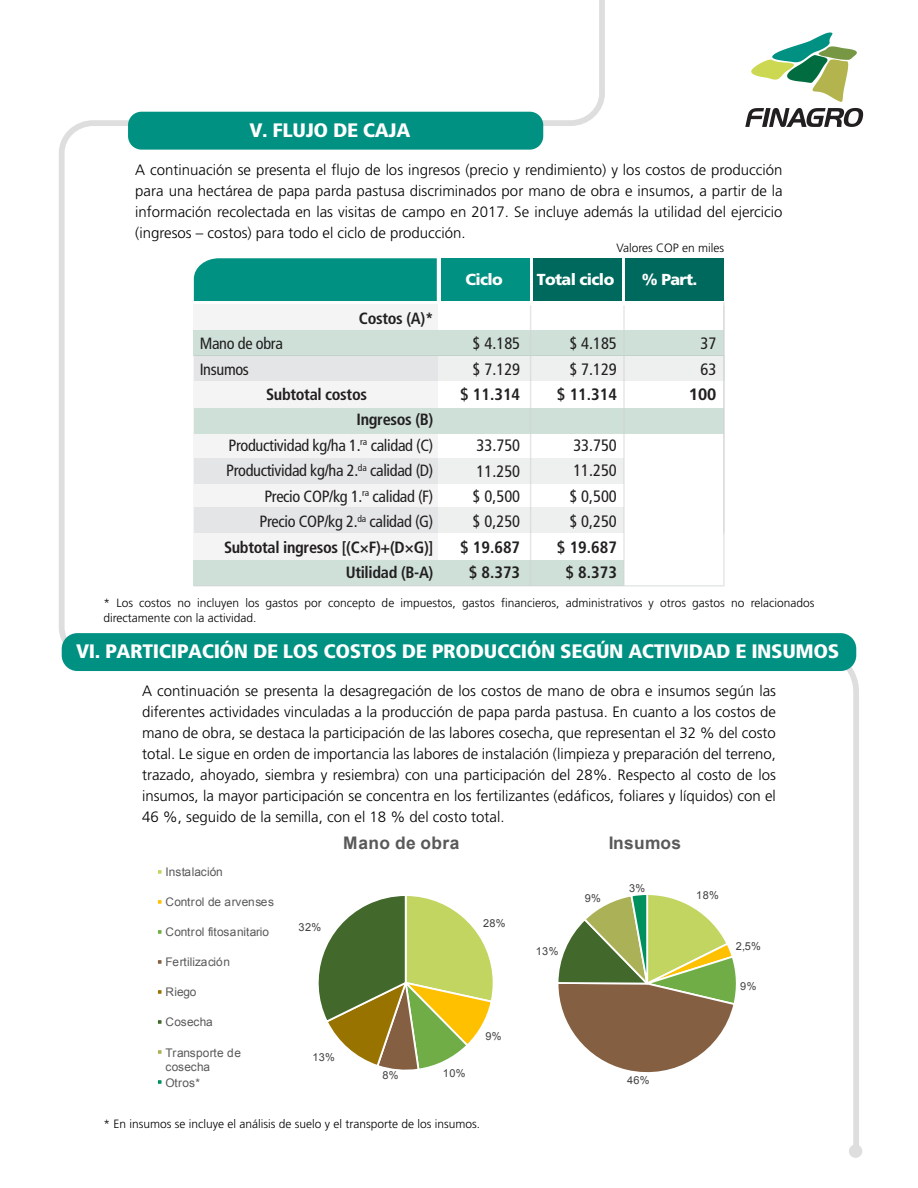
<style>
.page{position:relative;width:918px;height:1188px;background:#fff}
.page>*{position:absolute;margin:0;border:0;box-sizing:border-box;transform-origin:0 0}
.t1{font:900 condensed 19.5px "Frutiger";letter-spacing:-.02em;color:#fff;scale:1.1 1}
.t2{font:700 17.4px "Arial";letter-spacing:.02em;color:#595959}
.t3{font:condensed 16.5px/25.5px "Frutiger";color:#211f20}
.t4{font:700 condensed 16.5px/25.5px "Frutiger";color:#211f20;text-align:center}
.t5{font:700 16.5px "Frutiger";color:#211f20}
.t6{font:condensed 16.35px/25.5px "Frutiger";letter-spacing:-.02em;color:#211f20}
.t7{font:700 condensed 16.35px "Frutiger";letter-spacing:-.02em;color:#211f20}
.t8{font:900 15.9px "Frutiger";letter-spacing:-.04em;color:#fff}
.t9{font:300 15px/21px "Frutiger";color:#000;text-align:justify}
.t10{font:300 12px/15px "Frutiger";color:#000}
.t11{font:11.85px/14px "Arial";letter-spacing:.005em;color:#595959}
.t12{font:10.95px "Arial";letter-spacing:.025em;color:#404040}
</style>
<div class="page">
<svg style="left:59px;top:0;width:567px;height:663px"></svg>
<svg style="left:751px;top:33px;width:106px;height:69px"></svg>
<svg style="left:745px;top:108px;width:118px;height:19px"></svg>
<div style="left:128px;top:112px;width:415px;height:38px;background:#009182;border-radius:13px"></div>
<svg style="left:844px;top:644px;width:18px;height:512px"></svg>
<div style="left:62px;top:633px;width:794px;height:38px;background:#009182;border-radius:16px"></div>
<div style="left:849px;top:1144px;width:13px;height:14px;background:#dedede;border-radius:50%"></div>
<div style="left:194px;top:258px;width:243px;height:43px;background:#009182"></div>
<div style="left:441px;top:258px;width:88px;height:43px;background:#009182"></div>
<div style="left:533px;top:258px;width:89px;height:43px;background:#00695d"></div>
<div style="left:626px;top:258px;width:98px;height:43px;background:#00695d"></div>
<svg style="left:194px;top:302px;width:531px;height:285px"></svg>
<hr style="left:530px;top:305px;width:1px;height:281px;background:#d0d2d3">
<hr style="left:623px;top:305px;width:2px;height:281px;background:#d0d2d3">
<hr style="left:723px;top:305px;width:2px;height:228px;background:#d0d2d3">
<svg style="left:318px;top:896px;width:175px;height:174px"></svg>
<svg style="left:157px;top:870px;width:5px;height:4px"></svg>
<svg style="left:157px;top:900px;width:5px;height:4px"></svg>
<svg style="left:157px;top:930px;width:5px;height:4px"></svg>
<svg style="left:157px;top:960px;width:5px;height:4px"></svg>
<svg style="left:157px;top:990px;width:5px;height:4px"></svg>
<svg style="left:157px;top:1020px;width:5px;height:4px"></svg>
<svg style="left:157px;top:1050px;width:5px;height:4px"></svg>
<svg style="left:157px;top:1080px;width:5px;height:4px"></svg>
<svg style="left:558px;top:895px;width:178px;height:178px"></svg>
<h1 class="t1" style="left:250px;top:118px;width:148px">V. FLUJO DE CAJA</h1>
<p class="t9" style="left:135px;top:160px;width:649px">A continuación se presenta el flujo de los ingresos (precio y rendimiento) y los costos de producción para una hectárea de papa parda pastusa discriminados por mano de obra e insumos, a partir de la información recolectada en las visitas de campo en 2017. Se incluye además la utilidad del ejercicio (ingresos – costos) para todo el ciclo de producción.</p>
<p class="t10" style="left:616px;top:240px;width:109px">Valores COP en miles</p>
<p class="t7" style="left:359px;top:308px;width:76px">Costos (A)*</p>
<p class="t6" style="left:200px;top:331px;width:85px">Mano de obra<br>Insumos</p>
<p class="t7" style="left:266px;top:385px;width:102px">Subtotal costos</p>
<p class="t7" style="left:357px;top:410px;width:78px">Ingresos (B)</p>
<p class="t6" style="left:229px;top:433px;width:206px">Productividad kg/ha 1.<sup>ra</sup> calidad (C)</p>
<p class="t6" style="left:226px;top:458px;width:209px">Productividad kg/ha 2.<sup>da</sup> calidad (D)</p>
<p class="t6" style="left:264px;top:484px;width:171px">Precio COP/kg 1.<sup>ra</sup> calidad (F)</p>
<p class="t6" style="left:260px;top:509px;width:175px">Precio COP/kg 2.<sup>da</sup> calidad (G)</p>
<p class="t7" style="left:224px;top:537px;width:211px">Subtotal ingresos [(C×F)+(D×G)]</p>
<p class="t7" style="left:346px;top:563px;width:89px">Utilidad (B-A)</p>
<p class="t8" style="left:465px;top:270px;width:39px">Ciclo</p>
<p class="t8" style="left:537px;top:270px;width:79px">Total ciclo</p>
<p class="t8" style="left:642px;top:270px;width:57px">% Part.</p>
<p class="t3" style="left:473px;top:331px;width:49px">$ 4.185 $ 7.129</p>
<p class="t4" style="left:460px;top:382px;width:62px">$ 11.314</p>
<p class="t3" style="left:473px;top:433px;width:49px;text-align:justify">33.750<br>11.250 $ 0,500 $ 0,250</p>
<p class="t4" style="left:460px;top:534px;width:62px">$ 19.687 $ 8.373</p>
<p class="t3" style="left:569px;top:331px;width:49px">$ 4.185 $ 7.129</p>
<p class="t4" style="left:557px;top:382px;width:62px">$ 11.314</p>
<p class="t3" style="left:569px;top:433px;width:49px;text-align:justify">33.750<br>11.250 $ 0,500 $ 0,250</p>
<p class="t4" style="left:557px;top:534px;width:62px">$ 19.687 $ 8.373</p>
<p class="t3" style="left:701px;top:331px;width:17px">37<br>63</p>
<p class="t5" style="left:689px;top:385px;width:29px">100</p>
<p class="t10" style="left:103px;top:595px;width:713px">* Los costos no incluyen los gastos por concepto de impuestos, gastos financieros, administrativos y otros gastos no relacionados directamente con la actividad.</p>
<h1 class="t1" style="left:76px;top:640px;width:695px">VI. PARTICIPACIÓN DE LOS COSTOS DE PRODUCCIÓN SEGÚN ACTIVIDAD E INSUMOS</h1>
<p class="t9" style="left:142px;top:680px;width:636px">A continuación se presenta la desagregación de los costos de mano de obra e insumos según las diferentes actividades vinculadas a la producción de papa parda pastusa. En cuanto a los costos de mano de obra, se destaca la participación de las labores cosecha, que representan el 32 % del costo total. Le sigue en orden de importancia las labores de instalación (limpieza y preparación del terreno, trazado, ahoyado, siembra y resiembra) con una participación del 28%. Respecto al costo de los insumos, la mayor participación se concentra en los fertilizantes (edáficos, foliares y líquidos) con el 46 %, seguido de la semilla, con el 18 % del costo total.</p>
<p class="t11" style="left:165px;top:865px;width:59px">Instalación</p>
<p class="t11" style="left:165px;top:895px;width:110px">Control de arvenses</p>
<p class="t11" style="left:165px;top:925px;width:105px">Control fitosanitario</p>
<p class="t11" style="left:165px;top:955px;width:66px">Fertilización</p>
<p class="t11" style="left:165px;top:985px;width:33px">Riego</p>
<p class="t11" style="left:165px;top:1015px;width:49px">Cosecha</p>
<p class="t11" style="left:165px;top:1045px;width:77px">Transporte de cosecha</p>
<p class="t11" style="left:165px;top:1076px;width:36px">Otros*</p>
<p class="t12" style="left:299px;top:920px;width:24px">32%</p>
<p class="t2" style="left:343px;top:832px;width:118px">Mano de obra</p>
<p class="t2" style="left:609px;top:832px;width:74px">Insumos</p>
<p class="t12" style="left:483px;top:916px;width:24px">28%</p>
<p class="t12" style="left:536px;top:944px;width:24px">13%</p>
<p class="t12" style="left:585px;top:891px;width:18px">9%</p>
<p class="t12" style="left:629px;top:881px;width:18px">3%</p>
<p class="t12" style="left:313px;top:1050px;width:24px">13%</p>
<p class="t12" style="left:382px;top:1068px;width:18px">8%</p>
<p class="t12" style="left:443px;top:1066px;width:24px">10%</p>
<p class="t12" style="left:485px;top:1029px;width:18px">9%</p>
<p class="t12" style="left:627px;top:1073px;width:24px">46%</p>
<p class="t10" style="left:103px;top:1117px;width:378px">* En insumos se incluye el análisis de suelo y el transporte de los insumos.</p>
<p class="t12" style="left:696px;top:888px;width:24px">18%</p>
<p class="t12" style="left:736px;top:939px;width:27px">2,5%</p>
<p class="t12" style="left:740px;top:979px;width:18px">9%</p>
</div>
